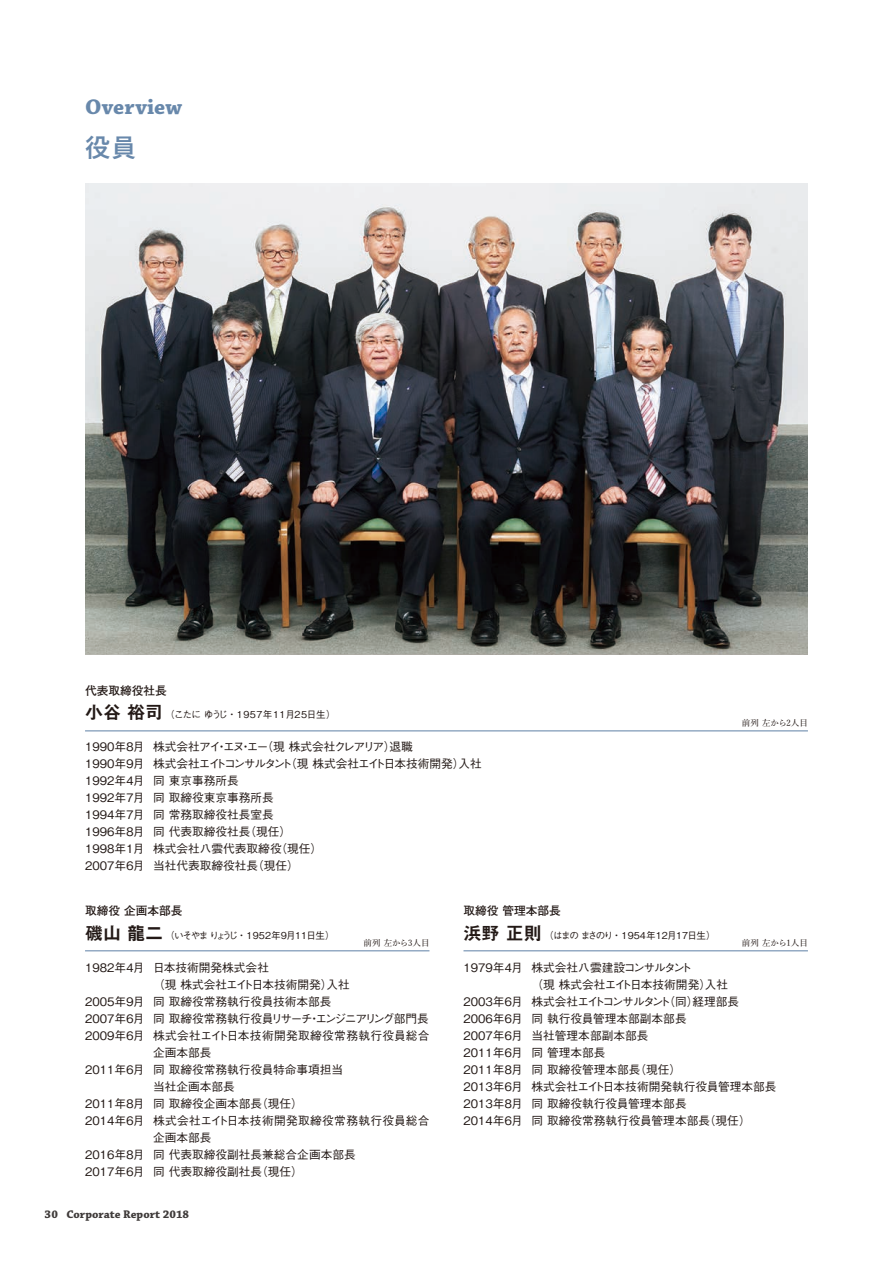
<style>
.page{position:relative;width:893px;height:1263px;background:#fff}
.page>*{position:absolute;margin:0;border:0;box-sizing:border-box;transform-origin:0 0}
.t1{font:700 25.5px "Yu Go";color:#6888ab}
.t2{font:700 22.35px "Chaparral Pro";letter-spacing:.005em;color:#6888ab}
.t3{font:18px "Midashi Go Pro MB31";color:#231916}
.t4{font:500 11.7px/17px "Gothic BBB Pro";color:#231916}
.t5{font:500 11.7px "Gothic BBB Pro";letter-spacing:.03em;color:#231916}
.t6{font:500 11.7px "Gothic BBB Pro";letter-spacing:-.05em;color:#231916}
.t7{font:500 11.7px "Gothic BBB Pro";letter-spacing:-.08em;color:#231916}
.t8{font:700 11.7px "Futo Go B101 Pr 6";color:#231916}
.t9{font:700 11.7px "Chaparral Pro";color:#3f3b3a}
.t10{font:500 9.6px "Gothic BBB Pro";letter-spacing:-.1em;color:#231916}
.t11{font:500 9.6px "Gothic BBB Pro";letter-spacing:-.055em;color:#231916}
.t12{font:500 9.6px "Gothic BBB Pro";letter-spacing:-.015em;color:#231916}
.t13{font:500 8.55px "Yu Min";color:#231916}
</style>
<div class="page">
<img style="left:85px;top:183px;width:723px;height:472px">
<hr style="left:85px;top:730px;width:723px;height:1px;background:#6888ab">
<hr style="left:85px;top:950px;width:344px;height:1px;background:#6888ab">
<hr style="left:463px;top:950px;width:345px;height:1px;background:#6888ab">
<h2 class="t2" style="left:85px;top:93px;width:98px">Overview</h2>
<h1 class="t1" style="left:85px;top:133px;width:53px">役員</h1>
<p class="t8" style="left:85px;top:681px;width:83px">代表取締役社長</p>
<h3 class="t3" style="left:85px;top:698px;width:79px">小谷 裕司</h3>
<p class="t12" style="left:165px;top:707px;width:172px">（こたに ゆうじ ・1957年11月25日生）</p>
<p class="t4" style="left:85px;top:736px;width:398px">1990年８月 株式会社アイ・エヌ・エー（現 株式会社クレアリア）退職<br>1990年９月 株式会社エイトコンサルタント（現 株式会社エイト日本技術開発）入社<br>1992年４月 同 東京事務所長<br>1992年７月 同 取締役東京事務所長<br>1994年７月 同 常務取締役社長室長<br>1996年８月 同 代表取締役社長（現任）<br>1998年１月 株式会社八雲代表取締役（現任）<br>2007年６月 当社代表取締役社長（現任）</p>
<p class="t8" style="left:85px;top:901px;width:99px">取締役 企画本部長</p>
<h3 class="t3" style="left:85px;top:918px;width:80px">磯山 龍二</h3>
<p class="t10" style="left:165px;top:927px;width:171px">（いそやま りょうじ ・1952年９月11日生）</p>
<p class="t13" style="left:363px;top:935px;width:68px">前列 左から3人目</p>
<p class="t8" style="left:463px;top:901px;width:99px">取締役 管理本部長</p>
<h3 class="t3" style="left:463px;top:918px;width:80px">浜野 正則</h3>
<p class="t11" style="left:544px;top:927px;width:173px">（はまの まさのり ・1954年12月17日生）</p>
<p class="t13" style="left:742px;top:715px;width:68px">前列 左から2人目</p>
<p class="t13" style="left:742px;top:935px;width:68px">前列 左から1人目</p>
<p class="t4" style="left:85px;top:957px;width:185px">1982年４月 日本技術開発株式会社</p>
<p class="t4" style="left:153px;top:974px;width:198px">（現 株式会社エイト日本技術開発）入社</p>
<p class="t4" style="left:85px;top:991px;width:248px">2005年９月 同 取締役常務執行役員技術本部長</p>
<p class="t6" style="left:85px;top:1009px;width:345px">2007年６月 同 取締役常務執行役員リサーチ・エンジニアリング部門長</p>
<p class="t5" style="left:85px;top:1026px;width:346px">2009年６月 株式会社エイト日本技術開発取締役常務執行役員総合</p>
<p class="t4" style="left:153px;top:1042px;width:60px">企画本部長</p>
<p class="t4" style="left:85px;top:1059px;width:260px">2011年６月 同 取締役常務執行役員特命事項担当</p>
<p class="t4" style="left:153px;top:1077px;width:83px">当社企画本部長</p>
<p class="t4" style="left:85px;top:1094px;width:219px">2011年８月 同 取締役企画本部長（現任）</p>
<p class="t5" style="left:85px;top:1111px;width:346px">2014年６月 株式会社エイト日本技術開発取締役常務執行役員総合</p>
<p class="t4" style="left:153px;top:1128px;width:60px">企画本部長</p>
<p class="t4" style="left:85px;top:1145px;width:272px">2016年８月 同 代表取締役副社長兼総合企画本部長</p>
<p class="t4" style="left:85px;top:1162px;width:219px">2017年６月 同 代表取締役副社長（現任）</p>
<p class="t9" style="left:45px;top:1207px;width:146px">30 Corporate Report 2018</p>
<p class="t4" style="left:463px;top:957px;width:230px">1979年４月 株式会社八雲建設コンサルタント</p>
<p class="t4" style="left:531px;top:974px;width:198px">（現 株式会社エイト日本技術開発）入社</p>
<p class="t7" style="left:463px;top:992px;width:277px">2003年６月 株式会社エイトコンサルタント（同）経理部長</p>
<p class="t4" style="left:463px;top:1008px;width:225px">2006年６月 同 執行役員管理本部副本部長</p>
<p class="t4" style="left:463px;top:1025px;width:186px">2007年６月 当社管理本部副本部長</p>
<p class="t4" style="left:463px;top:1042px;width:144px">2011年６月 同 管理本部長</p>
<p class="t4" style="left:463px;top:1059px;width:219px">2011年８月 同 取締役管理本部長（現任）</p>
<p class="t4" style="left:463px;top:1077px;width:315px">2013年６月 株式会社エイト日本技術開発執行役員管理本部長</p>
<p class="t4" style="left:463px;top:1094px;width:225px">2013年８月 同 取締役執行役員管理本部長</p>
<p class="t4" style="left:463px;top:1111px;width:289px">2014年６月 同 取締役常務執行役員管理本部長（現任）</p>
</div>
